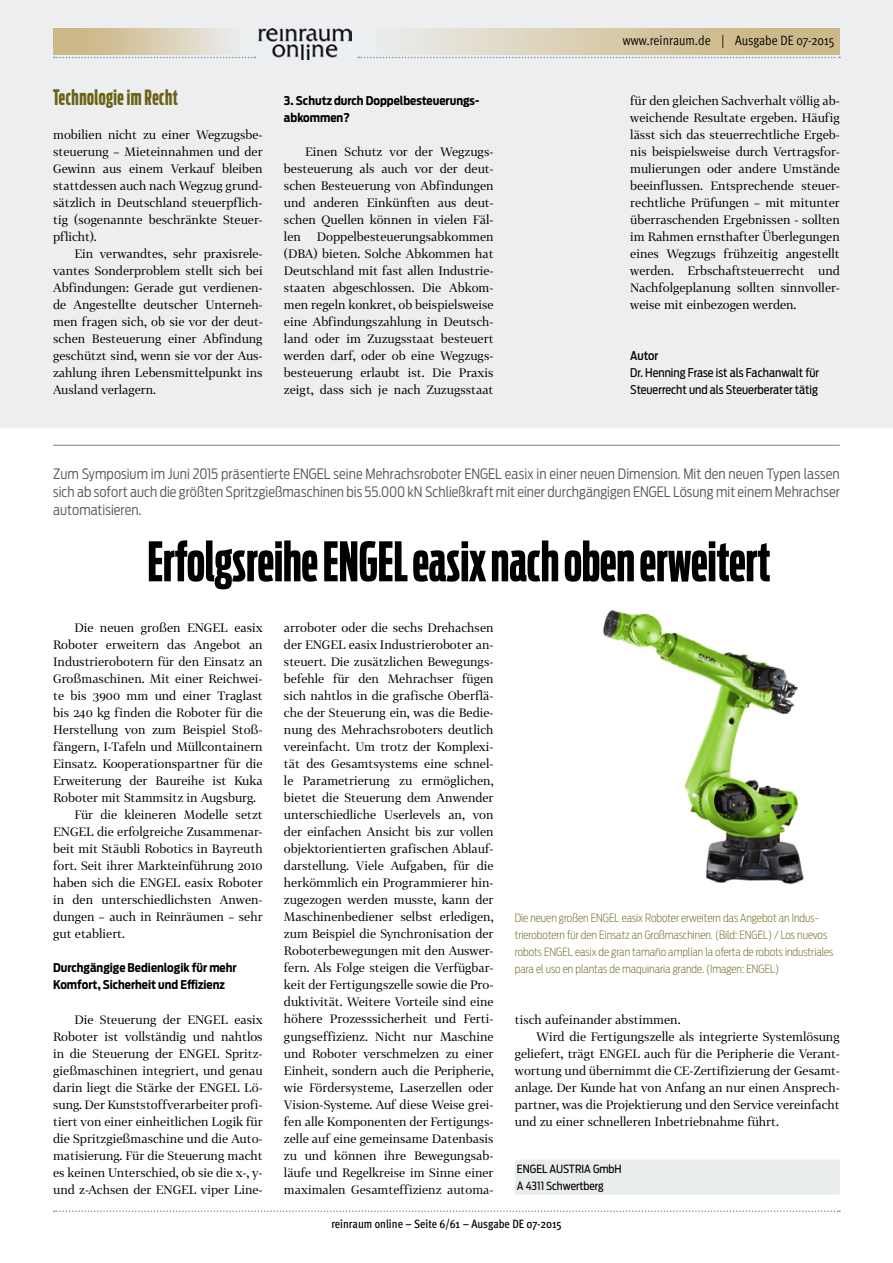
<style>
.page{position:relative;width:893px;height:1263px;background:#fff}
.page>*{position:absolute;margin:0;border:0;box-sizing:border-box;transform-origin:0 0}
.t1{font:700 54px "Antenna Comp";color:#000}
.t2{font:700 21px "Antenna Comp";letter-spacing:.025em;color:#6b6114}
.t3{font:300 14.25px/18px "Antenna Cond";letter-spacing:.005em;color:#57585b;text-align:justify}
.t4{font:13.5px "Meta OT Cond Norm";color:#000}
.t5{font:12px/17px "Tabac G2";color:#000;text-align:justify}
.t6{font:700 12px/17px "Antenna Cond";color:#000}
.t7{font:12px/17px "Antenna Cond";color:#000}
.t8{font:500 condensed 12px "Meta OT";color:#000}
.t9{font:500 12px "Antenna Cond";letter-spacing:-.005em;color:#000}
.t10{font:200 11.25px/17px "Antenna Cond";color:#6b6114}
.t11{font:11.25px/17px "Antenna Cond";color:#000}
</style>
<div class="page">
<div style="left:0;top:0;width:893px;height:428px;background:#eceef0"></div>
<img style="left:365px;top:29px;width:475px;height:25px">
<svg style="left:358px;top:57px;width:482px;height:1px"></svg>
<svg style="left:54px;top:57px;width:201px;height:1px"></svg>
<img style="left:53px;top:29px;width:191px;height:25px">
<svg style="left:54px;top:1210px;width:786px;height:2px"></svg>
<img style="left:258px;top:29px;width:94px;height:31px">
<hr style="left:53px;top:445px;width:787px;height:1px;background:#7f7f7f">
<img style="left:603px;top:610px;width:201px;height:275px">
<div style="left:515px;top:1160px;width:325px;height:18px;background:#e9edee"></div>
<div style="left:515px;top:1177px;width:325px;height:18px;background:#e9edee"></div>
<h2 class="t2" style="left:53px;top:86px;width:126px">Technologie im Recht</h2>
<p class="t5" style="left:53px;top:126px;width:211px">mobilien nicht zu einer Wegzugsbe&shy;steuerung – Mieteinnahmen und der Gewinn aus einem Verkauf bleiben stattdessen auch nach Wegzug grund&shy;sätzlich in Deutschland steuerpflich&shy;tig (sogenannte beschränkte Steuer&shy;pflicht).</p>
<p class="t5" style="left:53px;top:245px;width:211px;text-indent:21px">Ein verwandtes, sehr praxisrele&shy;vantes Sonderproblem stellt sich bei Abfindungen: Gerade gut verdienen&shy;de Angestellte deutscher Unterneh&shy;men fragen sich, ob sie vor der deut&shy;schen Besteuerung einer Abfindung geschützt sind, wenn sie vor der Aus&shy;zahlung ihren Lebensmittelpunkt ins Ausland verlagern.</p>
<p class="t6" style="left:284px;top:92px;width:197px">3. Schutz durch Doppelbesteuerungs&shy;abkommen?</p>
<p class="t5" style="left:284px;top:143px;width:211px;text-indent:21px">Einen Schutz vor der Wegzugs&shy;besteuerung als auch vor der deut&shy;schen Besteuerung von Abfindungen und anderen Einkünften aus deut&shy;schen Quellen können in vielen Fäl&shy;len</p>
<p class="t5" style="left:284px;top:228px;width:211px;text-indent:33px">Doppelbesteuerungsabkommen (DBA) bieten. Solche Abkommen hat Deutschland mit fast allen Industrie&shy;staaten abgeschlossen. Die Abkom&shy;men regeln konkret, ob beispielsweise eine Abfindungszahlung in Deutsch&shy;land oder im Zuzugsstaat besteuert werden darf, oder ob eine Wegzugs&shy;besteuerung erlaubt ist. Die Praxis zeigt, dass sich je nach Zuzugsstaat</p>
<p class="t4" style="left:623px;top:32px;width:213px">www.reinraum.de | Ausgabe DE 07-2015</p>
<p class="t5" style="left:630px;top:92px;width:211px">für den gleichen Sachverhalt völlig ab&shy;weichende Resultate ergeben. Häufig lässt sich das steuerrechtliche Ergeb&shy;nis beispielsweise durch Vertragsfor&shy;mulierungen oder andere Umstände beeinflussen. Entsprechende steuer&shy;rechtliche Prüfungen – mit mitunter überraschenden Ergebnissen - sollten im Rahmen ernsthafter Überlegungen eines Wegzugs frühzeitig angestellt werden. Erbschaftsteuerrecht und Nachfolgeplanung sollten sinnvoller&shy;weise mit einbezogen werden.</p>
<p class="t9" style="left:630px;top:348px;width:30px">Autor</p>
<p class="t7" style="left:630px;top:364px;width:190px">Dr. Henning Frase ist als Fachanwalt für<br>Steuerrecht und als Steuerberater tätig</p>
<p class="t3" style="left:53px;top:465px;width:788px">Zum Symposium im Juni 2015 präsentierte ENGEL seine Mehrachsroboter ENGEL easix in einer neuen Dimension. Mit den neuen Typen lassen sich ab sofort auch die größten Spritzgießmaschinen bis 55.000 kN Schließkraft mit einer durchgängigen ENGEL Lösung mit einem Mehrachser automatisieren.</p>
<h1 class="t1" style="left:147px;top:532px;width:624px">Erfolgsreihe ENGEL easix nach oben erweitert</h1>
<p class="t5" style="left:74px;top:619px;width:190px">Die neuen großen ENGEL easix</p>
<p class="t5" style="left:53px;top:636px;width:211px">Roboter erweitern das Angebot an</p>
<p class="t5" style="left:53px;top:653px;width:211px">Industrierobotern für den Einsatz an</p>
<p class="t5" style="left:53px;top:670px;width:211px">Großmaschinen. Mit einer Reichwei-</p>
<p class="t5" style="left:53px;top:687px;width:211px">te bis 3900 mm und einer Traglast</p>
<p class="t5" style="left:53px;top:704px;width:211px">bis 240 kg finden die Roboter für die</p>
<p class="t5" style="left:53px;top:721px;width:211px">Herstellung von zum Beispiel Stoß-</p>
<p class="t5" style="left:53px;top:738px;width:211px">fängern, I-Tafeln und Müllcontainern</p>
<p class="t5" style="left:53px;top:755px;width:211px">Einsatz. Kooperationspartner für die</p>
<p class="t5" style="left:53px;top:772px;width:211px">Erweiterung der Baureihe ist Kuka</p>
<p class="t5" style="left:53px;top:789px;width:205px">Roboter mit Stammsitz in Augsburg.</p>
<p class="t5" style="left:74px;top:806px;width:190px">Für die kleineren Modelle setzt</p>
<p class="t5" style="left:53px;top:823px;width:211px">ENGEL die erfolgreiche Zusammenar-</p>
<p class="t5" style="left:53px;top:840px;width:211px">beit mit Stäubli Robotics in Bayreuth</p>
<p class="t5" style="left:53px;top:857px;width:211px">fort. Seit ihrer Markteinführung 2010</p>
<p class="t5" style="left:53px;top:874px;width:211px">haben sich die ENGEL easix Roboter</p>
<p class="t5" style="left:53px;top:891px;width:211px">in den unterschiedlichsten Anwen-</p>
<p class="t5" style="left:53px;top:908px;width:211px">dungen – auch in Reinräumen – sehr</p>
<p class="t5" style="left:53px;top:925px;width:73px">gut etabliert.</p>
<p class="t6" style="left:53px;top:960px;width:185px">Durchgängige Bedienlogik für mehr<br>Komfort, Sicherheit und Effizienz</p>
<p class="t5" style="left:53px;top:1010px;width:211px;text-indent:21px">Die Steuerung der ENGEL easix Roboter ist vollständig und nahtlos in die Steuerung der ENGEL Spritz&shy;gießmaschinen integriert, und genau darin liegt die Stärke der ENGEL Lö&shy;sung. Der Kunststoffverarbeiter profi&shy;tiert von einer einheitlichen Logik für die Spritzgießmaschine und die Auto&shy;matisierung. Für die Steuerung macht es keinen Unterschied, ob sie die x-, y&shy;und z-Achsen der ENGEL viper Line-</p>
<p class="t5" style="left:284px;top:619px;width:211px">arroboter oder die sechs Drehachsen der ENGEL easix Industrieroboter an&shy;steuert. Die zusätzlichen Bewegungs&shy;befehle für den Mehrachser fügen sich nahtlos in die grafische Oberflä&shy;che der Steuerung ein, was die Bedie&shy;nung des Mehrachsroboters deutlich vereinfacht. Um trotz der Komplexi&shy;tät des Gesamtsystems eine schnel&shy;le Parametrierung zu ermöglichen, bietet die Steuerung dem Anwender unterschiedliche Userlevels an, von der einfachen Ansicht bis zur vollen objektorientierten grafischen Ablauf&shy;darstellung. Viele Aufgaben, für die herkömmlich ein Programmierer hin&shy;zugezogen werden musste, kann der Maschinenbediener selbst erledigen, zum Beispiel die Synchronisation der Roboterbewegungen mit den Auswer&shy;fern. Als Folge steigen die Verfügbar&shy;keit der Fertigungszelle sowie die Pro&shy;duktivität. Weitere Vorteile sind eine höhere Prozesssicherheit und Ferti&shy;gungseffizienz. Nicht nur Maschine und Roboter verschmelzen zu einer Einheit, sondern auch die Peripherie, wie Fördersysteme, Laserzellen oder Vision-Systeme. Auf diese Weise grei&shy;fen alle Komponenten der Fertigungs&shy;zelle auf eine gemeinsame Datenbasis zu und können ihre Bewegungsab&shy;läufe und Regelkreise im Sinne einer maximalen Gesamteffizienz automa-</p>
<p class="t10" style="left:515px;top:909px;width:320px">Die neuen großen ENGEL easix Roboter erweitern das Angebot an Indus&shy;trierobotern für den Einsatz an Großmaschinen. (Bild: ENGEL) / Los nuevos robots ENGEL easix de gran tamaño amplían la oferta de robots industriales para el uso en plantas de maquinaria grande. (Imagen: ENGEL)</p>
<p class="t5" style="left:515px;top:1010px;width:167px">tisch aufeinander abstimmen.</p>
<p class="t5" style="left:536px;top:1027px;width:305px">Wird die Fertigungszelle als integrierte Systemlösung</p>
<p class="t5" style="left:515px;top:1044px;width:326px">geliefert, trägt ENGEL auch für die Peripherie die Verant-</p>
<p class="t5" style="left:515px;top:1061px;width:326px">wortung und übernimmt die CE-Zertifizierung der Gesamt-</p>
<p class="t5" style="left:515px;top:1078px;width:326px">anlage. Der Kunde hat von Anfang an nur einen Ansprech-</p>
<p class="t5" style="left:515px;top:1095px;width:326px">partner, was die Projektierung und den Service vereinfacht</p>
<p class="t5" style="left:515px;top:1112px;width:266px">und zu einer schnelleren Inbetriebnahme führt.</p>
<p class="t11" style="left:517px;top:1160px;width:106px">ENGEL AUSTRIA GmbH<br>A 4311 Schwertberg</p>
<p class="t8" style="left:331px;top:1216px;width:232px">reinraum online – Seite 6/61 – Ausgabe DE 07-2015</p>
</div>
